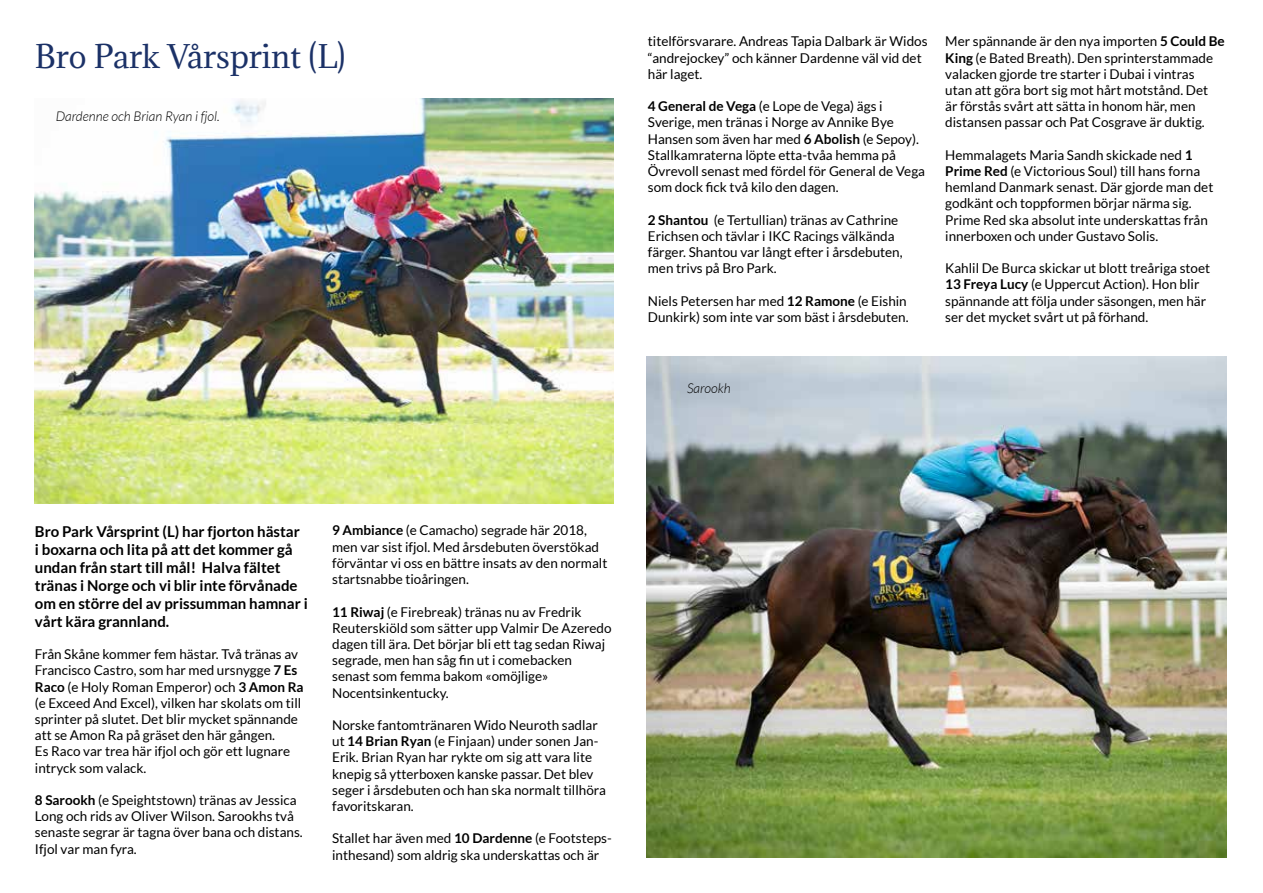
<style>
.page{position:relative;width:1263px;height:893px;background:#fff}
.page>*{position:absolute;margin:0;border:0;box-sizing:border-box;transform-origin:0 0}
.t1{font:30px "Adamina";color:#1b3167}
.t2{font:700 15px/18px "Lato";color:#000}
.t3{font:13.5px/16.2px "Lato";color:#000}
.t4{font:italic 300 13.5px "Lato";color:#000}
.s1{font-weight:700}
</style>
<div class="page">
<img style="left:35px;top:98px;width:578px;height:405px">
<img style="left:647px;top:357px;width:579px;height:501px">
<h1 class="t1" style="left:35px;top:35px;width:312px">Bro Park Vårsprint (L)</h1>
<p class="t4" style="left:56px;top:109px;width:166px">Dardenne och Brian Ryan i fjol.</p>
<p class="t3" style="left:648px;top:33px;width:281px">titelförsvarare. Andreas Tapia Dalbark är Widos “andrejockey” och känner Dardenne väl vid det här laget.</p>
<p class="t3" style="left:648px;top:98px;width:279px"><span class="s1">4 General de Vega</span> (e Lope de Vega) ägs i Sverige, men tränas i Norge av Annike Bye Hansen som även har med <span class="s1">6 Abolish</span> (e Sepoy).<br>Stallkamraterna löpte etta-tvåa hemma på Övrevoll senast med fördel för General de Vega som dock fick två kilo den dagen.</p>
<p class="t3" style="left:648px;top:211px;width:256px"><span class="s1">2 Shantou</span> (e Tertullian) tränas av Cathrine Erichsen och tävlar i IKC Racings välkända färger. Shantou var långt efter i årsdebuten, men trivs på Bro Park.</p>
<p class="t3" style="left:648px;top:292px;width:262px">Niels Petersen har med <span class="s1">12 Ramone</span> (e Eishin<br>Dunkirk) som inte var som bäst i årsdebuten.</p>
<p class="t3" style="left:945px;top:33px;width:281px">Mer spännande är den nya importen <span class="s1">5 Could Be King</span> (e Bated Breath). Den sprinterstammade valacken gjorde tre starter i Dubai i vintras utan att göra bort sig mot hårt motstånd. Det<br>är förstås svårt att sätta in honom här, men distansen passar och Pat Cosgrave är duktig.</p>
<p class="t3" style="left:945px;top:147px;width:270px">Hemmalagets Maria Sandh skickade ned <span class="s1">1<br>Prime Red</span> (e Victorious Soul) till hans forna hemland Danmark senast. Där gjorde man det godkänt och toppformen börjar närma sig.<br>Prime Red ska absolut inte underskattas från innerboxen och under Gustavo Solis.</p>
<p class="t3" style="left:945px;top:260px;width:266px">Kahlil De Burca skickar ut blott treåriga stoet <span class="s1">13 Freya Lucy</span> (e Uppercut Action). Hon blir spännande att följa under säsongen, men här ser det mycket svårt ut på förhand.</p>
<p class="t4" style="left:687px;top:381px;width:45px">Sarookh</p>
<p class="t2" style="left:35px;top:522px;width:274px">Bro Park Vårsprint (L) har fjorton hästar i boxarna och lita på att det kommer gå undan från start till mål! Halva fältet tränas i Norge och vi blir inte förvånade om en större del av prissumman hamnar i vårt kära grannland.</p>
<p class="t3" style="left:35px;top:646px;width:270px">Från Skåne kommer fem hästar. Två tränas av Francisco Castro, som har med ursnygge <span class="s1">7 Es Raco</span> (e Holy Roman Emperor) och <span class="s1">3 Amon Ra </span>(e Exceed And Excel), vilken har skolats om till sprinter på slutet. Det blir mycket spännande att se Amon Ra på gräset den här gången.<br>Es Raco var trea här ifjol och gör ett lugnare intryck som valack.</p>
<p class="t3" style="left:35px;top:792px;width:269px"><span class="s1">8 Sarookh</span> (e Speightstown) tränas av Jessica Long och rids av Oliver Wilson. Sarookhs två senaste segrar är tagna över bana och distans.<br>Ifjol var man fyra.</p>
<p class="t3" style="left:332px;top:522px;width:277px"><span class="s1">9 Ambiance</span> (e Camacho) segrade här 2018, men var sist ifjol. Med årsdebuten överstökad förväntar vi oss en bättre insats av den normalt startsnabbe tioåringen.</p>
<p class="t3" style="left:332px;top:603px;width:281px"><span class="s1">11 Riwaj</span> (e Firebreak) tränas nu av Fredrik Reuterskiöld som sätter upp Valmir De Azeredo dagen till ära. Det börjar bli ett tag sedan Riwaj segrade, men han såg fin ut i comebacken senast som femma bakom «omöjlige» Nocentsinkentucky.</p>
<p class="t3" style="left:332px;top:717px;width:275px">Norske fantomtränaren Wido Neuroth sadlar ut <span class="s1">14 Brian Ryan</span> (e Finjaan) under sonen Jan-Erik. Brian Ryan har rykte om sig att vara lite knepig så ytterboxen kanske passar. Det blev seger i årsdebuten och han ska normalt tillhöra favoritskaran.</p>
<p class="t3" style="left:332px;top:830px;width:281px">Stallet har även med <span class="s1">10 Dardenne</span> (e Footsteps&shy;inthesand) som aldrig ska underskattas och är</p>
</div>
